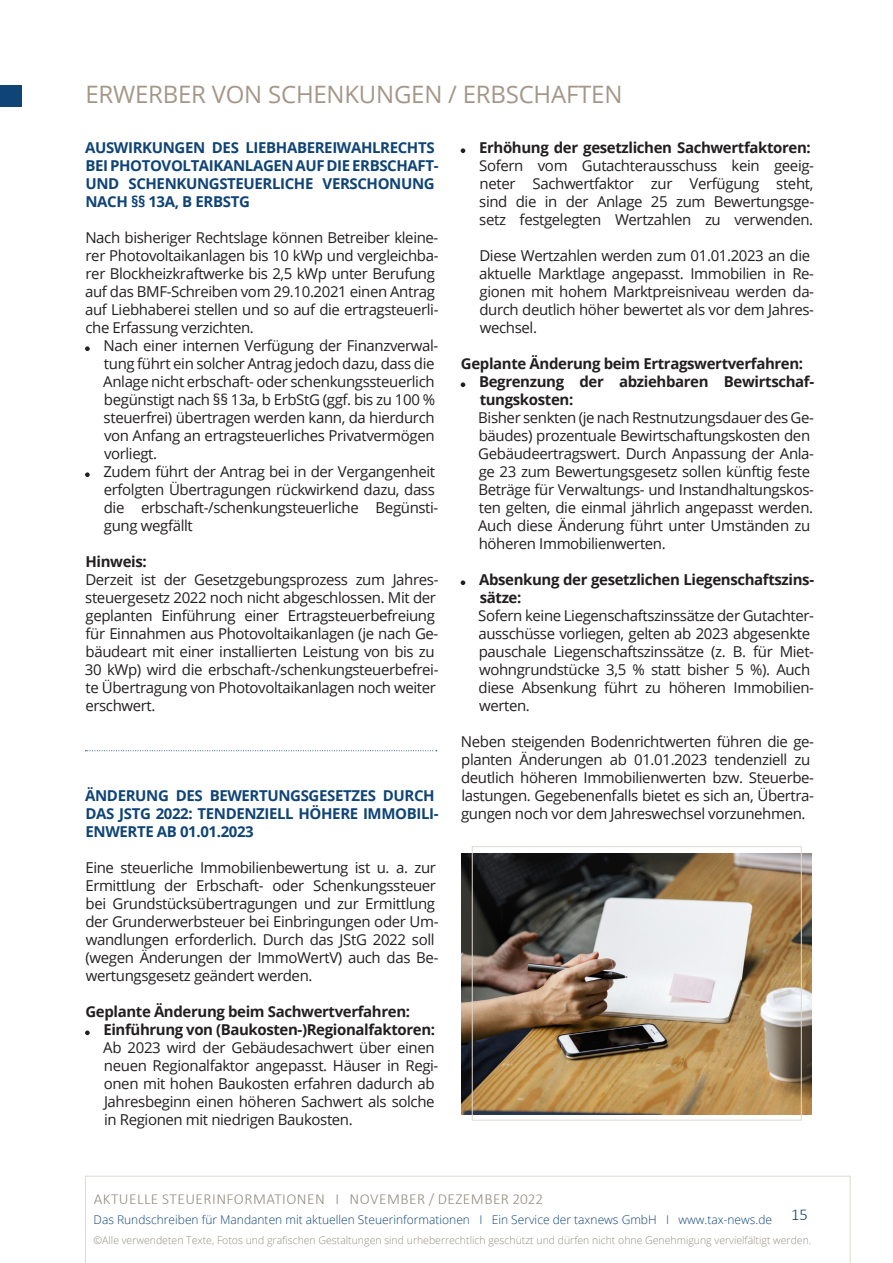
<style>
.page{position:relative;width:893px;height:1263px;background:#fff}
.page>*{position:absolute;margin:0;border:0;box-sizing:border-box;transform-origin:0 0}
.t1{font:24px "Open Sans";letter-spacing:-.01em;color:#a59788}
.t2{font:300 16.5px "Calibri";color:#0f4476}
.t3{font:300 15.3px "Calibri";letter-spacing:.03em;color:#948e83}
.t4{font:15px/18px "Open Sans";letter-spacing:-.025em;color:#231f20}
.t5{font:700 15px/18px "Open Sans";letter-spacing:-.025em;color:#231f20}
.t6{font:700 15px/18px "Open Sans";letter-spacing:-.025em;color:#0f4476}
.t7{font:300 12px "Open Sans";color:#0f4476}
.t8{font:300 10.5px "Open Sans";color:#948e83}
</style>
<div class="page">
<svg style="left:85px;top:1176px;width:765px;height:87px"></svg>
<svg style="left:85px;top:346px;width:5px;height:5px"></svg>
<svg style="left:85px;top:472px;width:5px;height:5px"></svg>
<svg style="left:85px;top:1030px;width:5px;height:5px"></svg>
<svg style="left:461px;top:148px;width:4px;height:5px"></svg>
<svg style="left:461px;top:382px;width:4px;height:5px"></svg>
<svg style="left:461px;top:580px;width:4px;height:5px"></svg>
<svg style="left:85px;top:750px;width:352px;height:1px"></svg>
<div style="left:0;top:85px;width:21px;height:21px;background:#0f4476"></div>
<img style="left:461px;top:854px;width:350px;height:260px">
<div style="left:472px;top:846px;width:330px;height:274px;border:1px solid #dfd9d1"></div>
<h1 class="t1" style="left:85px;top:78px;width:538px">ERWERBER VON SCHENKUNGEN / ERBSCHAFTEN</h1>
<p class="t6" style="left:85px;top:138px;width:355px">AUSWIRKUNGEN DES LIEBHABEREIWAHLRECHTS BEI PHOTOVOLTAIKANLAGEN AUF DIE ERBSCHAFT-UND SCHENKUNGSTEUERLICHE VERSCHONUNG NACH §§ 13A, B ERBSTG</p>
<p class="t4" style="left:85px;top:228px;width:355px">Nach bisheriger Rechtslage können Betreiber kleine&shy;rer Photovoltaikanlagen bis 10 kWp und vergleichba&shy;rer Blockheizkraftwerke bis 2,5 kWp unter Berufung auf das BMF-Schreiben vom 29.10.2021 einen Antrag auf Liebhaberei stellen und so auf die ertragsteuerli&shy;che Erfassung verzichten.</p>
<p class="t4" style="left:103px;top:336px;width:337px">Nach einer internen Verfügung der Finanzverwal&shy;tung führt ein solcher Antrag jedoch dazu, dass die Anlage nicht erbschaft- oder schenkungssteuerlich begünstigt nach §§ 13a, b ErbStG (ggf. bis zu 100 % steuerfrei) übertragen werden kann, da hierdurch von Anfang an ertragsteuerliches Privatvermögen vorliegt.<br>Zudem führt der Antrag bei in der Vergangenheit erfolgten Übertragungen rückwirkend dazu, dass die erbschaft-/schenkungsteuerliche Begünsti&shy;gung wegfällt</p>
<p class="t5" style="left:86px;top:552px;width:63px">Hinweis:</p>
<p class="t4" style="left:85px;top:570px;width:355px">Derzeit ist der Gesetzgebungsprozess zum Jahres&shy;steuergesetz 2022 noch nicht abgeschlossen. Mit der geplanten Einführung einer Ertragsteuerbefreiung für Einnahmen aus Photovoltaikanlagen (je nach Ge&shy;bäudeart mit einer installierten Leistung von bis zu 30 kWp) wird die erbschaft-/schenkungsteuerbefrei&shy;te Übertragung von Photovoltaikanlagen noch weiter erschwert.</p>
<p class="t6" style="left:85px;top:786px;width:355px">ÄNDERUNG DES BEWERTUNGSGESETZES DURCH<br>DAS JSTG 2022: TENDENZIELL HÖHERE IMMOBILI-<br>ENWERTE AB 01.01.2023</p>
<p class="t4" style="left:85px;top:858px;width:355px">Eine steuerliche Immobilienbewertung ist u. a. zur Ermittlung der Erbschaft- oder Schenkungssteuer bei Grundstücksübertragungen und zur Ermittlung der Grunderwerbsteuer bei Einbringungen oder Um&shy;wandlungen erforderlich. Durch das JStG 2022 soll (wegen Änderungen der ImmoWertV) auch das Be&shy;wertungsgesetz geändert werden.</p>
<p class="t5" style="left:103px;top:1002px;width:333px;text-indent:-18px">Geplante Änderung beim Sachwertverfahren:<br>Einführung von (Baukosten-)Regionalfaktoren:</p>
<p class="t4" style="left:103px;top:1038px;width:337px">Ab 2023 wird der Gebäudesachwert über einen neuen Regionalfaktor angepasst. Häuser in Regi&shy;onen mit hohen Baukosten erfahren dadurch ab Jahresbeginn einen höheren Sachwert als solche in Regionen mit niedrigen Baukosten.</p>
<p class="t5" style="left:479px;top:138px;width:333px">Erhöhung der gesetzlichen Sachwertfaktoren:</p>
<p class="t4" style="left:479px;top:156px;width:336px;text-align:justify">Sofern vom Gutachterausschuss kein geeig&shy;neter Sachwertfaktor zur Verfügung steht, sind die in der Anlage 25 zum Bewertungsge&shy;setz festgelegten Wertzahlen zu verwenden.</p>
<p class="t4" style="left:479px;top:246px;width:336px">Diese Wertzahlen werden zum 01.01.2023 an die aktuelle Marktlage angepasst. Immobilien in Re&shy;gionen mit hohem Marktpreisniveau werden da&shy;durch deutlich höher bewertet als vor dem Jahres&shy;wechsel.</p>
<p class="t5" style="left:479px;top:354px;width:337px;text-indent:-18px">Geplante Änderung beim Ertragswertverfahren:<br>Begrenzung der abziehbaren Bewirtschaf&shy;tungskosten:</p>
<p class="t4" style="left:478px;top:408px;width:337px">Bisher senkten (je nach Restnutzungsdauer des Ge&shy;bäudes) prozentuale Bewirtschaftungskosten den Gebäudeertragswert. Durch Anpassung der Anla&shy;ge 23 zum Bewertungsgesetz sollen künftig feste Beträge für Verwaltungs- und Instandhaltungskos&shy;ten gelten, die einmal jährlich angepasst werden.<br>Auch diese Änderung führt unter Umständen zu höheren Immobilienwerten.</p>
<p class="t5" style="left:479px;top:570px;width:337px">Absenkung der gesetzlichen Liegenschaftszins&shy;sätze:</p>
<p class="t4" style="left:478px;top:606px;width:337px">Sofern keine Liegenschaftszinssätze der Gutachter&shy;ausschüsse vorliegen, gelten ab 2023 abgesenkte pauschale Liegenschaftszinssätze (z. B. für Miet&shy;wohngrundstücke 3,5 % statt bisher 5 %). Auch diese Absenkung führt zu höheren Immobilien&shy;werten.</p>
<p class="t4" style="left:461px;top:732px;width:355px">Neben steigenden Bodenrichtwerten führen die ge&shy;planten Änderungen ab 01.01.2023 tendenziell zu deutlich höheren Immobilienwerten bzw. Steuerbe&shy;lastungen. Gegebenenfalls bietet es sich an, Übertra&shy;gungen noch vor dem Jahreswechsel vorzunehmen.</p>
<p class="t3" style="left:94px;top:1189px;width:451px">AKTUELLE STEUERINFORMATIONEN I NOVEMBER / DEZEMBER 2022</p>
<p class="t7" style="left:94px;top:1212px;width:680px">Das Rundschreiben für Mandanten mit aktuellen Steuerinformationen I Ein Service der taxnews GmbH I www.tax-news.de</p>
<p class="t8" style="left:94px;top:1233px;width:719px">©Alle verwendeten Texte, Fotos und grafischen Gestaltungen sind urheberrechtlich geschützt und dürfen nicht ohne Genehmigung vervielfältigt werden.</p>
<p class="t2" style="left:791px;top:1204px;width:18px">15</p>
</div>
